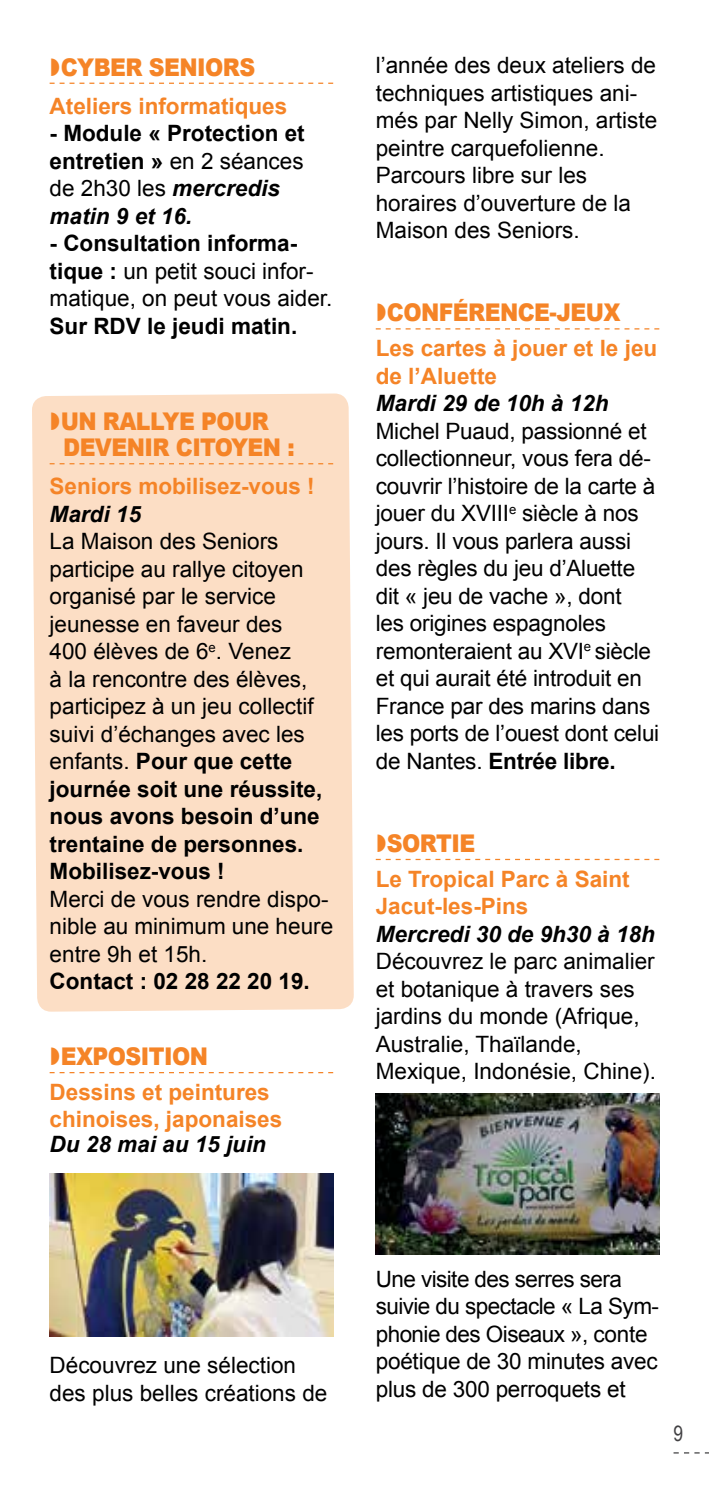
<style>
.page{position:relative;width:709px;height:1489px;background:#fff}
.page>*{position:absolute;margin:0;border:0;box-sizing:border-box;transform-origin:0 0}
.t1{font:900 24.5px/26.2px "Arial";letter-spacing:-.025em;color:#f58427;scale:.9 1}
.t2{font:22.5px/27.5px "Arial";color:#000}
.t3{font:700 22.5px/27.5px "Arial";color:#f58427}
.t4{font:22.5px/27.5px "Arial";letter-spacing:-.025em;color:#000}
.t5{font:700 22.5px/27.5px "Arial";color:#000}
.t6{font:italic 700 22.5px "Arial";color:#000}
.t7{font:21.25px "Arial Narrow";color:#414042}
.s1{font-weight:400}
.s2{font-style:italic}
.s3{font-weight:700}
</style>
<div class="page">
<svg style="left:673px;top:1452px;width:36px;height:1px"></svg>
<div style="left:32px;top:393px;width:322px;height:618px;background:#fcdec5"></div>
<svg style="left:50px;top:83px;width:283px;height:1px"></svg>
<svg style="left:50px;top:463px;width:283px;height:1px"></svg>
<svg style="left:50px;top:1072px;width:283px;height:1px"></svg>
<svg style="left:376px;top:328px;width:283px;height:1px"></svg>
<svg style="left:376px;top:858px;width:283px;height:2px"></svg>
<img style="left:375px;top:1093px;width:284px;height:161px">
<img style="left:50px;top:1173px;width:284px;height:163px">
<svg style="left:51px;top:412px;width:8px;height:18px"></svg>
<p class="t1" style="left:61px;top:53px;width:218px">CYBER SENIORS</p>
<p class="t3" style="left:50px;top:93px;width:239px">Ateliers informatiques</p>
<p class="t5" style="left:50px;top:120px;width:257px">- Module « Protection et entretien » <span class="s1">en 2 séances de 2h30 les</span> <span class="s2">mercredis matin 9 et 16.</span></p>
<p class="t2" style="left:50px;top:230px;width:284px"><span class="s3">- Consultation informa&shy;tique :</span> un petit souci infor&shy;matique, on peut vous aider.</p>
<p class="t5" style="left:50px;top:313px;width:249px">Sur RDV le jeudi matin.</p>
<p class="t1" style="left:61px;top:407px;width:261px">UN RALLYE POUR<br>DEVENIR CITOYEN :</p>
<p class="t3" style="left:50px;top:473px;width:267px">Seniors mobilisez-vous !</p>
<p class="t6" style="left:50px;top:499px;width:93px">Mardi 15</p>
<p class="t2" style="left:50px;top:527px;width:274px">La Maison des Seniors participe au rallye citoyen organisé par le service jeunesse en faveur des<br>400 élèves de 6<sup>e</sup>. Venez<br>à la rencontre des élèves, participez à un jeu collectif suivi d’échanges avec les enfants. <span class="s3">Pour que cette journée soit une réussite, nous avons besoin d’une trentaine de personnes.<br>Mobilisez-vous !</span></p>
<p class="t2" style="left:50px;top:885px;width:285px">Merci de vous rendre dispo&shy;nible au minimum une heure entre 9h et 15h.</p>
<p class="t5" style="left:50px;top:968px;width:262px">Contact : 02 28 22 20 19.</p>
<p class="t1" style="left:61px;top:1042px;width:165px">EXPOSITION</p>
<p class="t3" style="left:50px;top:1078px;width:234px">Dessins et peintures chinoises, japonaises</p>
<p class="t6" style="left:50px;top:1128px;width:218px">Du 28 mai au 15 juin</p>
<p class="t2" style="left:376px;top:52px;width:283px">l’année des deux ateliers de techniques artistiques ani&shy;més par Nelly Simon, artiste peintre carquefolienne.<br>Parcours libre sur les horaires d’ouverture de la<br>Maison des Seniors.</p>
<p class="t1" style="left:387px;top:298px;width:261px">CONFÉRENCE-JEUX</p>
<p class="t3" style="left:376px;top:335px;width:283px">Les cartes à jouer et le jeu de l’Aluette</p>
<p class="t6" style="left:376px;top:388px;width:234px">Mardi 29 de 10h à 12h</p>
<p class="t2" style="left:376px;top:417px;width:285px">Michel Puaud, passionné et collectionneur, vous fera dé&shy;couvrir l’histoire de la carte à jouer du XVIII<sup>e</sup> siècle à nos jours. Il vous parlera aussi des règles du jeu d’Aluette dit « jeu de vache », dont<br>les origines espagnoles remonteraient au XVI<sup>e</sup> siècle et qui aurait été introduit en<br>France par des marins dans les ports de l’ouest dont celui de Nantes. <span class="s3">Entrée libre.</span></p>
<p class="t1" style="left:387px;top:829px;width:100px">SORTIE</p>
<p class="t3" style="left:376px;top:865px;width:255px">Le Tropical Parc à Saint<br>Jacut-les-Pins</p>
<p class="t6" style="left:376px;top:918px;width:280px">Mercredi 30 de 9h30 à 18h</p>
<p class="t2" style="left:376px;top:947px;width:282px">Découvrez le parc animalier et botanique à travers ses jardins du monde (Afrique,<br>Australie, Thaïlande,<br>Mexique, Indonésie, Chine).</p>
<p class="t2" style="left:50px;top:1351px;width:279px">Découvrez une sélection des plus belles créations de</p>
<p class="t4" style="left:376px;top:1265px;width:285px">Une visite des serres sera suivie du spectacle « La Sym&shy;phonie des Oiseaux », conte poétique de 30 minutes avec plus de 300 perroquets et</p>
<p class="t7" style="left:673px;top:1418px;width:11px">9</p>
</div>
